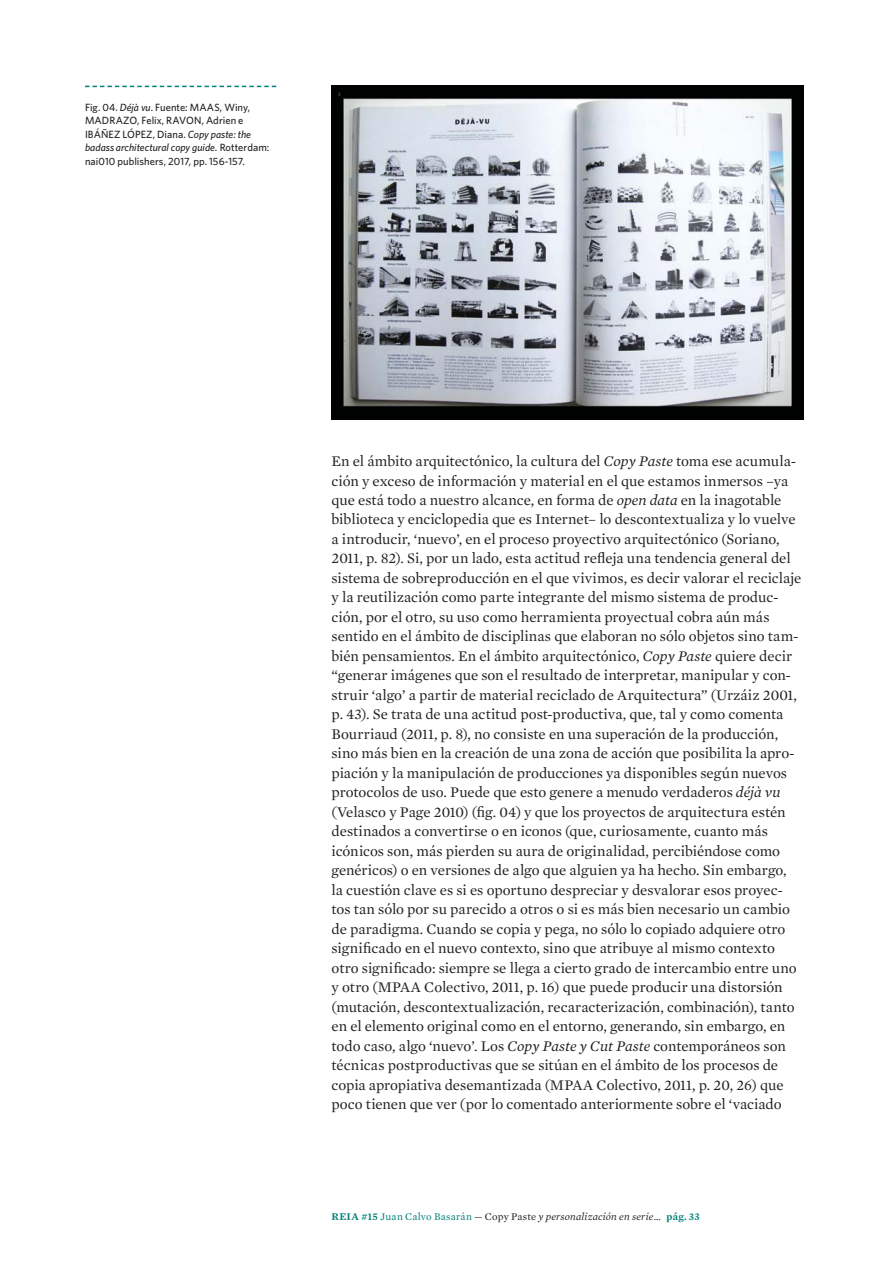
<style>
.page{position:relative;width:893px;height:1263px;background:#fff}
.page>*{position:absolute;margin:0;border:0;box-sizing:border-box;transform-origin:0 0}
.t1{font:15px/19.5px "Mercury Text G1";letter-spacing:-.005em;color:#231f20}
.t2{font:500 10.5px/13.5px "Whitney";letter-spacing:.005em;color:#231f20}
.t3{font:italic 10.5px "Mercury Text G1";letter-spacing:.02em;color:#231f20}
.s1{font-style:italic}
.s2{font-weight:600;font-style:normal;color:#008077}
.s3{font-style:normal;color:#008077}
.s4{font-style:normal}
</style>
<div class="page">
<svg style="left:85px;top:86px;width:191px;height:1px"></svg>
<img style="left:332px;top:85px;width:471px;height:335px">
<p class="t2" style="left:85px;top:101px;width:186px">Fig. 04. <span class="s1">Déjà vu</span>. Fuente: MAAS, Winy, MADRAZO, Felix, RAVON, Adrien e IBÁÑEZ LÓPEZ, Diana. <span class="s1">Copy paste: the badass architectural copy guide.</span> Rotterdam: nai010 publishers, 2017, pp. 156-157.</p>
<p class="t1" style="left:332px;top:452px;width:471px">En el ámbito arquitectónico, la cultura del <span class="s1">Copy Paste</span> toma ese acumula&shy;ción y exceso de información y material en el que estamos inmersos –ya que está todo a nuestro alcance, en forma de <span class="s1">open data</span> en la inagotable biblioteca y enciclopedia que es Internet– lo descontextualiza y lo vuelve a introducir, ‘nuevo’, en el proceso proyectivo arquitectónico (Soriano, 2011, p. 82). Si, por un lado, esta actitud refleja una tendencia general del sistema de sobreproducción en el que vivimos, es decir valorar el reciclaje y la reutilización como parte integrante del mismo sistema de produc&shy;ción, por el otro, su uso como herramienta proyectual cobra aún más sentido en el ámbito de disciplinas que elaboran no sólo objetos sino tam&shy;bién pensamientos. En el ámbito arquitectónico, <span class="s1">Copy Paste</span> quiere decir “generar imágenes que son el resultado de interpretar, manipular y con&shy;struir ‘algo’ a partir de material reciclado de Arquitectura” (Urzáiz 2001, p. 43). Se trata de una actitud post-productiva, que, tal y como comenta Bourriaud (2011, p. 8), no consiste en una superación de la producción, sino más bien en la creación de una zona de acción que posibilita la apro&shy;piación y la manipulación de producciones ya disponibles según nuevos protocolos de uso. Puede que esto genere a menudo verdaderos <span class="s1">déjà vu </span>(Velasco y Page 2010) (fig. 04) y que los proyectos de arquitectura estén destinados a convertirse o en iconos (que, curiosamente, cuanto más icónicos son, más pierden su aura de originalidad, percibiéndose como genéricos) o en versiones de algo que alguien ya ha hecho. Sin embargo, la cuestión clave es si es oportuno despreciar y desvalorar esos proyec&shy;tos tan sólo por su parecido a otros o si es más bien necesario un cambio de paradigma. Cuando se copia y pega, no sólo lo copiado adquiere otro significado en el nuevo contexto, sino que atribuye al mismo contexto otro significado: siempre se llega a cierto grado de intercambio entre uno y otro (MPAA Colectivo, 2011, p. 16) que puede producir una distorsión (mutación, descontextualización, recaracterización, combinación), tanto en el elemento original como en el entorno, generando, sin embargo, en todo caso, algo ‘nuevo’. Los <span class="s1">Copy Paste y Cut Paste</span> contemporáneos son técnicas postproductivas que se sitúan en el ámbito de los procesos de copia apropiativa desemantizada (MPAA Colectivo, 2011, p. 20, 26) que poco tienen que ver (por lo comentado anteriormente sobre el ‘vaciado</p>
<p class="t3" style="left:332px;top:1212px;width:370px"><span class="s2">REIA #15</span> <span class="s3">Juan Calvo Basarán</span> <span class="s4">— Copy Paste</span> y personalización en serie… <span class="s2">pág. 33</span></p>
</div>
